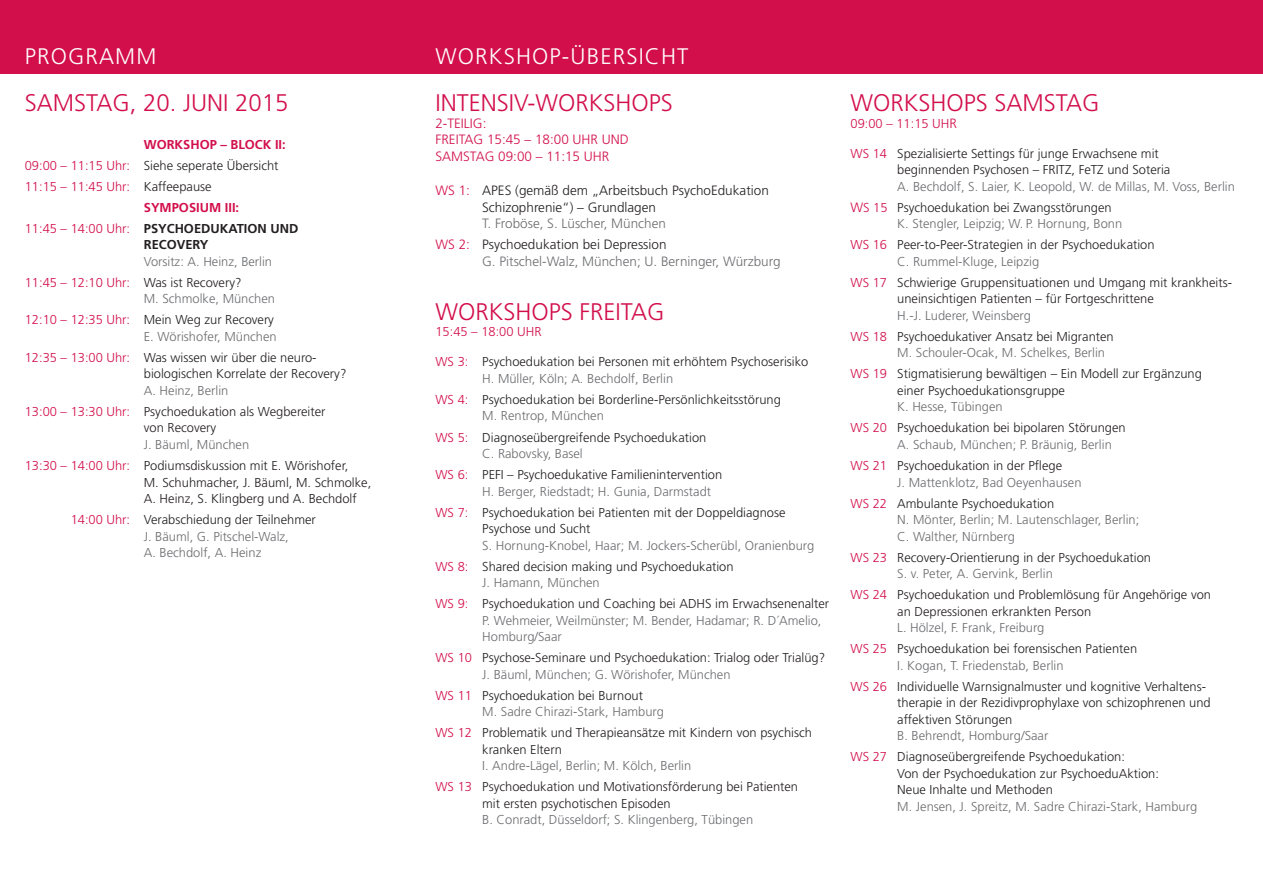
<style>
.page{position:relative;width:1263px;height:893px;background:#fff}
.page>*{position:absolute;margin:0;border:0;box-sizing:border-box;transform-origin:0 0}
.t1{font:300 24px "Frutiger";color:#d20e4b}
.t2{font:300 22.5px "Frutiger";letter-spacing:.05em;color:#fff}
.t3{font:300 13.5px/16.5px "Frutiger";color:#231f20}
.t4{font:300 13.5px/16.5px "Frutiger";color:#d20e4b}
.t5{font:300 13.5px "Frutiger";color:#6c6d70}
.t6{font:300 12.9px/21px "Frutiger";color:#231f20}
.t7{font:300 12.9px/21px "Frutiger";color:#6c6d70}
.t8{font:300 12.9px "Frutiger";color:#d20e4b}
.t9{font:700 12.9px "Frutiger";color:#231f20}
.t10{font:700 12.9px "Frutiger";color:#d20e4b}
.s1{color:#d20e4b}
.s2{color:#231f20}
.s3{font-weight:300;color:#d20e4b}
.s4{color:#6c6d70}
.s5{color:#fff}
.s6{font-size:13.5px}
.s7{font-size:13.5px;color:#d20e4b}
</style>
<div class="page">
<div style="left:0;top:0;width:1263px;height:73px;background:#d20e4b"></div>
<h2 class="t2" style="left:25px;top:44px;width:94px">Prog ramm</h2>
<h2 class="t2" style="left:435px;top:44px;width:68px">Worksh</h2>
<h2 class="t2" style="left:532px;top:44px;width:108px">op-Übersicht</h2>
<h1 class="t1" style="left:25px;top:90px;width:29px">Samstag</h1>
<h1 class="t1" style="left:130px;top:90px;width:160px">, 20. Juni 2015</h1>
<p class="t10" style="left:144px;top:137px;width:143px">WORKSHOP – BLOCK II :</p>
<p class="t6" style="left:25px;top:155px;width:255px"><span class="s1">09:00 – 11:15 Uhr:</span> Siehe seperate Übersicht</p>
<p class="t8" style="left:25px;top:179px;width:188px">11:15 – 11:45 Uhr: <span class="s2">Kaffeepause</span></p>
<p class="t10" style="left:144px;top:200px;width:97px">SYMPOSIUM III:</p>
<p class="t9" style="left:25px;top:221px;width:273px"><span class="s3">11:45 – 14:00 Uhr:</span> PSYCHOEDUKATION UND</p>
<p class="t9" style="left:25px;top:237px;width:65px">R</p>
<p class="t9" style="left:152px;top:237px;width:58px">ECOVERY</p>
<p class="t7" style="left:25px;top:251px;width:249px;text-indent:119px">Vorsitz: A. Heinz, Berlin<br><span class="s1">11:45 – 12:10 Uhr:</span> <span class="s2">Was ist Recovery?</span></p>
<p class="t7" style="left:25px;top:289px;width:252px;text-align:right">M. Schmolke, München<br><span class="s1">12:10 – 12:35 Uhr:</span> <span class="s2">Mein Weg zur Recovery</span></p>
<p class="t6" style="left:25px;top:326px;width:293px;text-indent:119px"><span class="s4">E. Wörishofer, München<br></span><span class="s1">12:35 – 13:00 Uhr:</span> Was wissen wir über die neuro-</p>
<p class="t6" style="left:144px;top:364px;width:204px">biologischen Korrelate der Recovery?</p>
<p class="t6" style="left:25px;top:380px;width:302px;text-indent:119px"><span class="s4">A. Heinz, Berlin<br></span><span class="s1">13:00 – 13:30 Uhr:</span> Psychoedukation als Wegbereiter</p>
<p class="t6" style="left:144px;top:418px;width:74px">von Recovery</p>
<p class="t6" style="left:25px;top:434px;width:325px;text-indent:119px"><span class="s4">J. Bäuml, München<br></span><span class="s1">13:30 – 14:00 Uhr:</span> Podiumsdiskussion mit E. Wörishofer,</p>
<p class="t6" style="left:144px;top:474px;width:229px;line-height:16.5px">M. Schuhmacher, J. Bäuml, M. Schmolke,<br>A. Heinz, S. Klingberg und A. Bechdolf</p>
<p class="t7" style="left:144px;top:511px;width:174px;line-height:16.5px;text-indent:-119px"><span class="s5">13:30 –</span> <span class="s1">14:00 Uhr:</span> <span class="s2">Verabschiedung der Teilnehmer<br></span>J. Bäuml, G. Pitschel-Walz,<br>A. Bechdolf, A. Heinz</p>
<h1 class="t1" style="left:435px;top:90px;width:225px">Intensiv-Workshops</h1>
<p class="t4" style="left:435px;top:115px;width:52px">2-teilig :<br>Freitag</p>
<p class="t4" style="left:487px;top:132px;width:143px">15:45 – 18:00 Uhr uND</p>
<p class="t4" style="left:435px;top:148px;width:17px">Samstag</p>
<p class="t4" style="left:498px;top:148px;width:113px">09:00 – 11:15 Uhr</p>
<p class="t3" style="left:482px;top:183px;width:288px;text-indent:-47px"><span class="s1">WS 1:</span> APES (gemäß dem „Arbeitsbuch PsychoEdukation<br>Schizophrenie“) – Grundlagen</p>
<p class="t3" style="left:435px;top:213px;width:233px;line-height:21px;text-align:right"><span class="s4">T. Froböse, S. Lüscher, München<br></span><span class="s1">WS 2:</span> Psychoedukation bei Depression</p>
<p class="t5" style="left:482px;top:254px;width:300px">G. Pitschel-Walz, München; U. Berninger, Würzburg</p>
<h1 class="t1" style="left:435px;top:298px;width:193px">Workshops Freitag</h1>
<p class="t8" style="left:435px;top:325px;width:108px">15:45 – 18:00 Uhr</p>
<p class="t6" style="left:482px;top:354px;width:328px;line-height:16.5px;text-indent:-47px"><span class="s1">WS 3:</span> Psychoedukation bei Personen mit erhöhtem Psychoserisiko<br><span class="s4">H. Müller, Köln; A. Bechdolf, Berlin</span></p>
<p class="t6" style="left:482px;top:391px;width:300px;line-height:16.5px;text-indent:-47px"><span class="s1">WS 4:</span> Psychoedukation bei Borderline-Persönlichkeitsstörung<br><span class="s4">M. Rentrop, München</span></p>
<p class="t6" style="left:482px;top:429px;width:226px;line-height:16.5px;text-indent:-47px"><span class="s1">WS 5:</span> Diagnoseübergreifende Psychoedukation<br><span class="s4">C. Rabovsky, Basel</span></p>
<p class="t6" style="left:482px;top:466px;width:242px;line-height:16.5px;text-indent:-47px"><span class="s1">WS 6:</span> PEFI – Psychoedukative Familienintervention<br><span class="s4">H. Berger, Riedstadt; H. Gunia, Darmstadt</span></p>
<p class="t6" style="left:482px;top:504px;width:305px;line-height:16.5px;text-indent:-47px"><span class="s1">WS 7:</span> Psychoedukation bei Patienten mit der Doppeldiagnose<br>Psychose und Sucht</p>
<p class="t7" style="left:435px;top:535px;width:380px;text-indent:47px">S. Hornung-Knobel, Haar; M. Jockers-Scherübl, Oranienburg<br><span class="s1">WS 8:</span> <span class="s2">Shared decision making und Psychoedukation</span></p>
<p class="t6" style="left:435px;top:572px;width:395px;text-indent:47px"><span class="s4">J. Hamann, München<br></span><span class="s1">WS 9:</span> Psychoedukation und Coaching bei ADHS im Erwachsenenalter</p>
<p class="t7" style="left:482px;top:612px;width:341px;line-height:16.5px">P. Wehmeier, Weilmünster; M. Bender, Hadamar; R. D´Amelio,<br>Homburg/Saar</p>
<p class="t6" style="left:482px;top:649px;width:344px;line-height:16.5px;text-indent:-47px"><span class="s1">WS 10</span> Psychose-Seminare und Psychoedukation: Trialog oder Trialüg?<br><span class="s4">J. Bäuml, München; G. Wörishofer, München</span></p>
<p class="t7" style="left:482px;top:687px;width:183px;line-height:16.5px;text-indent:-47px"><span class="s1">WS 11</span> <span class="s2">Psychoedukation bei Burnout<br></span>M. Sadre Chirazi-Stark, Hamburg</p>
<p class="t6" style="left:482px;top:724px;width:331px;line-height:16.5px;text-indent:-47px"><span class="s1">WS 12</span> Problematik und Therapieansätze mit Kindern von psychisch kranken Eltern</p>
<p class="t6" style="left:435px;top:755px;width:364px;text-indent:47px"><span class="s4">I. Andre-Lägel, Berlin; M. Kölch, Berlin<br></span><span class="s1">WS 13</span> Psychoedukation und Motivationsförderung bei Patienten</p>
<p class="t6" style="left:482px;top:793px;width:190px">mit ersten psychotischen Episoden</p>
<p class="t7" style="left:482px;top:809px;width:273px">B. Conradt, Düsseldorf; S. Klingenberg, Tübingen</p>
<h1 class="t1" style="left:850px;top:90px;width:173px">Workshops Samstag</h1>
<p class="t8" style="left:850px;top:116px;width:108px">09:00 – 11:15 Uh<span class="s6">r</span></p>
<p class="t6" style="left:897px;top:145px;width:275px;line-height:16.5px;text-indent:-47px"><span class="s1">WS 14</span> Spezialisierte Settings für junge Erwachsene mit beginnenden Psychosen – FRITZ, FeTZ und Soteria</p>
<p class="t7" style="left:850px;top:176px;width:386px;text-indent:47px">A. Bechdolf, S. Laier, K. Leopold, W. de Millas, M. Voss, Berlin<br><span class="s7">W</span><span class="s1">S 15</span> <span class="s2">Psychoedukation bei Zwangsstörungen</span></p>
<p class="t6" style="left:850px;top:214px;width:306px;text-indent:47px"><span class="s4">K. Stengler, Leipzig; W. P. Hornung, Bonn<br></span><span class="s1">WS 16</span> Peer-to-Peer-Strategien in der Psychoedukation</p>
<p class="t6" style="left:850px;top:251px;width:383px;text-indent:47px"><span class="s4">C. Rummel-Kluge, Leipzig<br></span><span class="s1">WS 17</span> Schwierige Gruppensituationen und Umgang mit krankheits-</p>
<p class="t6" style="left:897px;top:289px;width:258px">uneinsichtigen Patienten – für Fortgeschrittene</p>
<p class="t6" style="left:850px;top:305px;width:265px;text-indent:47px"><span class="s4">H.-J. Luderer, Weinsberg<br></span><span class="s1">WS 18</span> Psychoedukativer Ansatz bei Migranten</p>
<p class="t6" style="left:850px;top:343px;width:353px;text-indent:47px"><span class="s4">M. Schouler-Ocak, M. Schelkes, Berlin<br></span><span class="s1">WS 19</span> Stigmatisierung bewältigen – Ein Modell zur Ergänzung</p>
<p class="t6" style="left:897px;top:380px;width:169px">einer Psychoedukationsgruppe</p>
<p class="t6" style="left:850px;top:397px;width:277px;text-indent:47px"><span class="s4">K. Hesse, Tübingen<br></span><span class="s1">WS 20</span> Psychoedukation bei bipolaren Störungen</p>
<p class="t7" style="left:850px;top:434px;width:263px;text-indent:47px">A. Schaub, München; P. Bräunig, Berlin<br><span class="s1">WS 21</span> <span class="s2">Psychoedukation in der Pflege</span></p>
<p class="t7" style="left:850px;top:472px;width:232px;text-indent:47px">J. Mattenklotz, Bad Oeyenhausen<br><span class="s1">WS 22</span> <span class="s2">Ambulante Psychoedukation</span></p>
<p class="t7" style="left:850px;top:509px;width:29px">N</p>
<p class="t7" style="left:897px;top:511px;width:244px;line-height:16.5px;text-indent:9px">. Mönter, Berlin; M. Lautenschlager, Berlin;<br>C. Walther, Nürnberg</p>
<p class="t6" style="left:897px;top:549px;width:255px;line-height:16.5px;text-indent:-47px"><span class="s1">WS 23</span> Recovery-Orientierung in der Psychoedukation<br><span class="s4">S. v. Peter, A. Gervink, Berlin</span></p>
<p class="t6" style="left:897px;top:586px;width:315px;line-height:16.5px;text-indent:-47px"><span class="s1">WS 24</span> Psychoedukation und Problemlösung für Angehörige von an Depressionen erkrankten Person</p>
<p class="t6" style="left:850px;top:617px;width:288px;text-indent:47px"><span class="s4">L. Hölzel, F. Frank, Freiburg<br></span><span class="s1">WS 25</span> Psychoedukation bei forensischen Patienten</p>
<p class="t6" style="left:850px;top:655px;width:357px;text-indent:47px"><span class="s4">I. Kogan, T. Friedenstab, Berlin<br></span><span class="s1">WS 26</span> Individuelle Warnsignalmuster und kognitive Verhaltens-</p>
<p class="t6" style="left:897px;top:694px;width:315px;line-height:16.5px">therapie in der Rezidivprophylaxe von schizophrenen und affektiven Störungen</p>
<p class="t6" style="left:850px;top:725px;width:276px;text-indent:47px"><span class="s4">B. Behrendt, Homburg/Saar<br></span><span class="s1">WS 27</span> Diagnoseübergreifende Psychoedukation:</p>
<p class="t6" style="left:897px;top:763px;width:263px">Von der Psychoedukation zur PsychoeduAktion:</p>
<p class="t6" style="left:850px;top:779px;width:29px">N</p>
<p class="t6" style="left:906px;top:779px;width:148px">eue Inhalte und Methoden</p>
<p class="t7" style="left:897px;top:796px;width:301px">M. Jensen, J. Spreitz, M. Sadre Chirazi-Stark, Hamburg</p>
</div>
